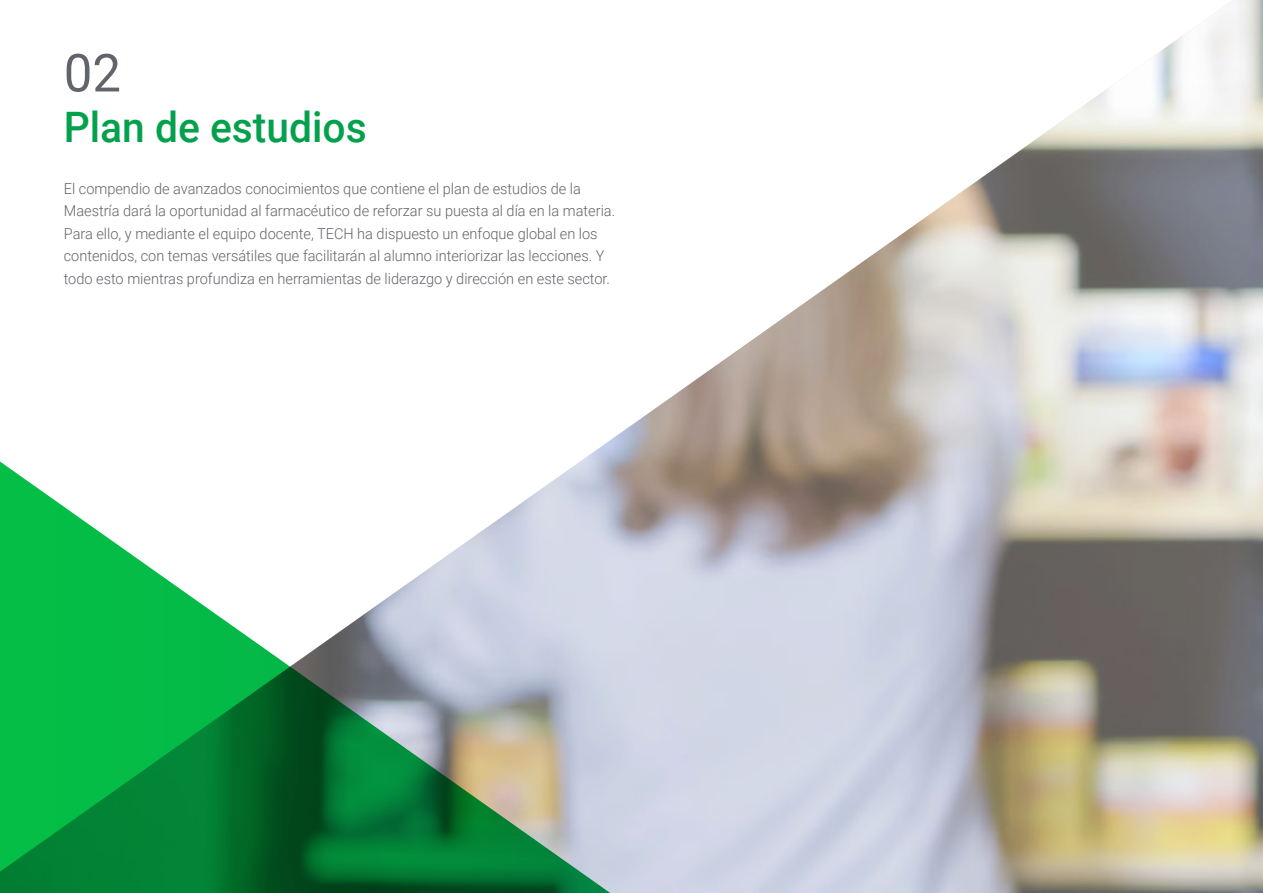
<style>
.page{position:relative;width:1263px;height:893px;background:#fff}
.page>*{position:absolute;margin:0;border:0;box-sizing:border-box;transform-origin:0 0}
.t1{font:52.5px "Roboto";color:#61646a}
.t2{font:500 42px "Roboto";color:#04a14d}
.t3{font:300 15px/22.5px "Roboto";color:#61646a}
</style>
<div class="page">
<img style="left:602px;top:0;width:661px;height:893px">
<svg style="left:0;top:446px;width:640px;height:447px"></svg>
<h1 class="t1" style="left:64px;top:36px;width:59px">02</h1>
<h2 class="t2" style="left:64px;top:98px;width:304px">Plan de estudios</h2>
<p class="t3" style="left:64px;top:177px;width:553px">El compendio de avanzados conocimientos que contiene el plan de estudios de la Maestría dará la oportunidad al farmacéutico de reforzar su puesta al día en la materia.<br>Para ello, y mediante el equipo docente, TECH ha dispuesto un enfoque global en los contenidos, con temas versátiles que facilitarán al alumno interiorizar las lecciones. Y todo esto mientras profundiza en herramientas de liderazgo y dirección en este sector.</p>
</div>
